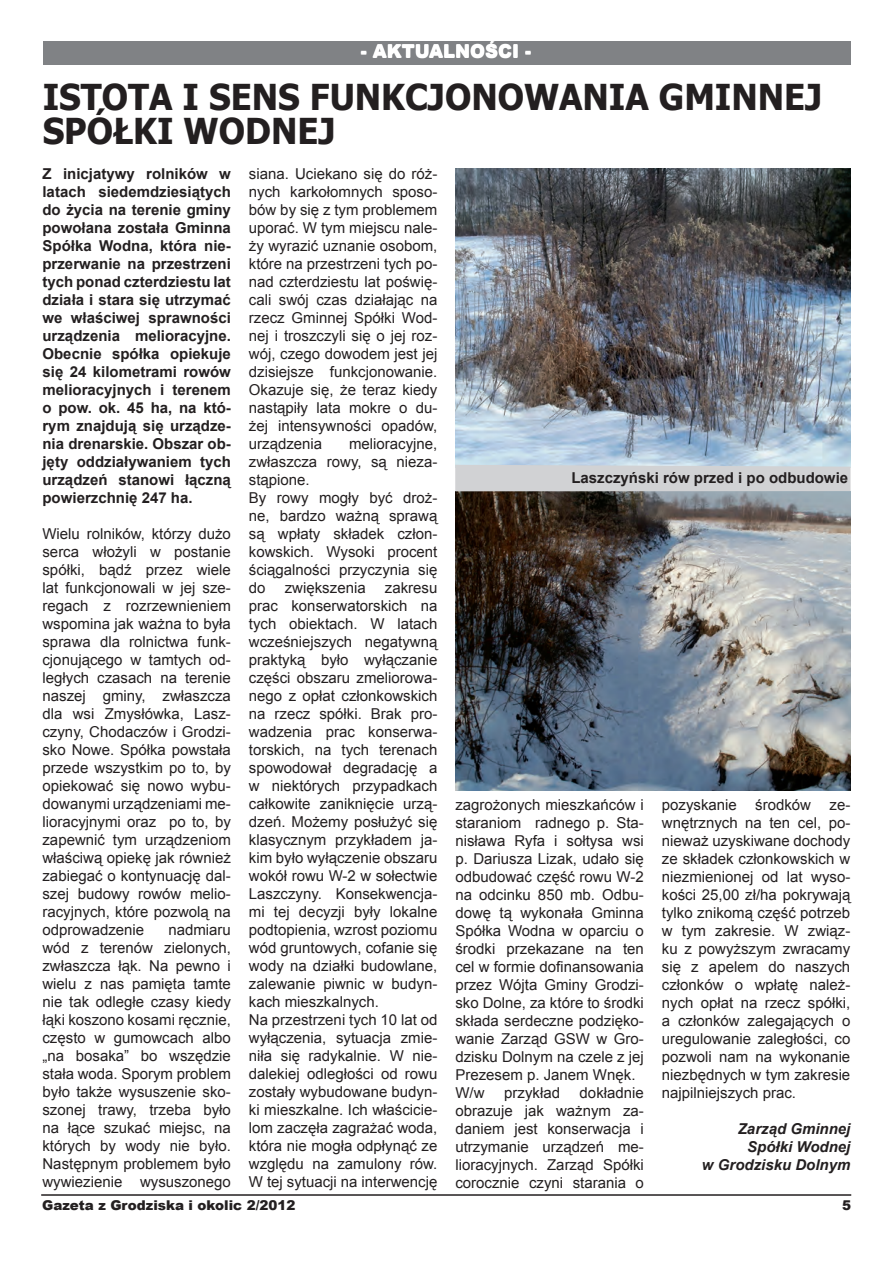
<style>
.page{position:relative;width:893px;height:1263px;background:#fff}
.page>*{position:absolute;margin:0;border:0;box-sizing:border-box;transform-origin:0 0}
.Normalny__Web{font:700 35.7px/34.2px "Tahoma";color:#231f20;scale:.96 1}
.t1{font:900 18px "Arial";color:#fff}
.Normalny__Web-2{font:15px/18px "Arial";color:#231f20;text-align:justify}
.Normalny__Web-3{font:700 15px/18px "Arial";color:#231f20;text-align:justify}
.Normalny__Web-4{font:italic 700 15px "Arial";color:#231f20}
.t2{font:900 13.5px "Arial";color:#231f20}
</style>
<div class="page">
<div style="left:43px;top:42px;width:807px;height:23px;background:#808285"></div>
<hr style="left:41px;top:1194px;width:810px;height:2px;background:#231f20">
<img style="left:455px;top:168px;width:395px;height:297px">
<img style="left:455px;top:491px;width:396px;height:299px">
<div style="left:455px;top:465px;width:396px;height:26px;background:#d1d2d4"></div>
<p class="t1" style="left:361px;top:38px;width:172px">- AKTUALNOŚCI -</p>
<p class="Normalny__Web" style="left:43px;top:77px;width:814px">ISTOTA I SENS FUNKCJONOWANIA GMINNEJ<br>SPÓŁKI WODNEJ</p>
<p class="Normalny__Web-3" style="left:42px;top:165px;width:190px">Z inicjatywy rolników w latach siedemdziesiątych do życia na terenie gminy powołana została Gminna Spółka Wodna, która nie&shy;przerwanie na przestrzeni tych ponad czterdziestu lat działa i stara się utrzymać we właściwej sprawności urządzenia melioracyjne.<br>Obecnie spółka opiekuje się 24 kilometrami rowów melioracyjnych i terenem o pow. ok. 45 ha, na któ&shy;rym znajdują się urządze&shy;nia drenarskie. Obszar ob&shy;jęty oddziaływaniem tych urządzeń stanowi łączną powierzchnię 247 ha.</p>
<p class="Normalny__Web-2" style="left:42px;top:525px;width:190px">Wielu rolników, którzy dużo serca włożyli w postanie spółki, bądź przez wiele lat funkcjonowali w jej sze&shy;regach z rozrzewnieniem wspomina jak ważna to była sprawa dla rolnictwa funk&shy;cjonującego w tamtych od&shy;ległych czasach na terenie naszej gminy, zwłaszcza dla wsi Zmysłówka, Lasz&shy;czyny, Chodaczów i Grodzi&shy;sko Nowe. Spółka powstała przede wszystkim po to, by opiekować się nowo wybu&shy;dowanymi urządzeniami me&shy;lioracyjnymi oraz po to, by zapewnić tym urządzeniom właściwą opiekę jak również zabiegać o kontynuację dal&shy;szej budowy rowów melio&shy;racyjnych, które pozwolą na odprowadzenie</p>
<p class="Normalny__Web-2" style="left:42px;top:921px;width:190px;text-indent:126px">nadmiaru wód z terenów zielonych, zwłaszcza łąk. Na pewno i wielu z nas pamięta tamte nie tak odległe czasy kiedy łąki koszono kosami ręcznie, często w gumowcach albo „na bosaka” bo wszędzie stała woda. Sporym problem było także wysuszenie sko&shy;szonej trawy, trzeba było na łące szukać miejsc, na których by wody nie było.<br>Następnym problemem było wywiezienie wysuszonego</p>
<p class="Normalny__Web-2" style="left:249px;top:165px;width:190px">siana. Uciekano się do róż&shy;nych karkołomnych sposo&shy;bów by się z tym problemem uporać. W tym miejscu nale&shy;ży wyrazić uznanie osobom, które na przestrzeni tych po&shy;nad czterdziestu lat poświę&shy;cali swój czas działając na rzecz Gminnej Spółki Wod&shy;nej i troszczyli się o jej roz&shy;wój, czego dowodem jest jej dzisiejsze funkcjonowanie.<br>Okazuje się, że teraz kiedy nastąpiły lata mokre o du&shy;żej intensywności opadów, urządzenia</p>
<p class="Normalny__Web-2" style="left:249px;top:435px;width:190px;text-indent:100px">melioracyjne, zwłaszcza rowy, są nieza&shy;stąpione.</p>
<p class="Normalny__Web-2" style="left:249px;top:489px;width:190px">By rowy mogły być droż&shy;ne, bardzo ważną sprawą są wpłaty składek człon&shy;kowskich. Wysoki procent ściągalności przyczynia się do</p>
<p class="Normalny__Web-2" style="left:249px;top:579px;width:190px;text-indent:136px">zakresu prac konserwatorskich na tych obiektach. W latach wcześniejszych negatywną praktyką było wyłączanie części obszaru zmeliorowa&shy;nego z opłat członkowskich na rzecz spółki. Brak pro&shy;wadzenia prac konserwa&shy;torskich, na tych terenach spowodował degradację a w niektórych przypadkach całkowite zaniknięcie urzą&shy;dzeń. Możemy posłużyć się klasycznym przykładem ja&shy;kim było wyłączenie obszaru wokół rowu W-2 w sołectwie Laszczyny. Konsekwencja&shy;mi tej decyzji były lokalne podtopienia, wzrost poziomu wód gruntowych, cofanie się wody na działki budowlane, zalewanie piwnic w budyn&shy;kach mieszkalnych.</p>
<p class="Normalny__Web-2" style="left:249px;top:1011px;width:190px">Na przestrzeni tych 10 lat od wyłączenia, sytuacja zmie&shy;niła się radykalnie. W nie&shy;dalekiej odległości od rowu zostały wybudowane budyn&shy;ki mieszkalne. Ich właścicie&shy;lom zaczęła zagrażać woda, która nie mogła odpłynąć ze względu na zamulony rów.<br>W tej sytuacji na interwencję</p>
<p class="Normalny__Web-2" style="left:285px;top:579px;width:82px">zwiększenia</p>
<p class="Normalny__Web-3" style="left:571px;top:469px;width:278px">Laszczyński rów przed i po odbudowie</p>
<p class="Normalny__Web-2" style="left:455px;top:795px;width:190px">zagrożonych mieszkańców i staraniom radnego p. Sta&shy;nisława Ryfa i sołtysa wsi p. Dariusza Lizak, udało się odbudować część rowu W-2 na odcinku 850 mb. Odbu&shy;dowę tą wykonała Gminna Spółka Wodna w oparciu o środki przekazane na ten cel w formie dofinansowania przez Wójta Gminy Grodzi&shy;sko Dolne, za które to środki składa serdeczne podzięko&shy;wanie Zarząd GSW w Gro&shy;dzisku Dolnym na czele z jej Prezesem p. Janem Wnęk.</p>
<p class="Normalny__Web-2" style="left:455px;top:1083px;width:31px">W/w</p>
<p class="Normalny__Web-2" style="left:504px;top:1083px;width:57px">przykład</p>
<p class="Normalny__Web-2" style="left:455px;top:1083px;width:190px;text-indent:124px">dokładnie obrazuje jak ważnym za&shy;daniem jest konserwacja i utrzymanie urządzeń me&shy;lioracyjnych. Zarząd Spółki corocznie czyni starania o</p>
<p class="Normalny__Web-2" style="left:662px;top:795px;width:190px">pozyskanie środków ze&shy;wnętrznych na ten cel, po&shy;nieważ uzyskiwane dochody ze składek członkowskich w niezmienionej od lat wyso&shy;kości 25,00 zł/ha pokrywają tylko znikomą część potrzeb w tym zakresie. W związ&shy;ku z powyższym zwracamy się z apelem do naszych członków o wpłatę należ&shy;nych opłat na rzecz spółki, a członków zalegających o uregulowanie zaległości, co pozwoli nam na wykonanie niezbędnych w tym zakresie najpilniejszych prac.</p>
<p class="Normalny__Web-4" style="left:738px;top:1119px;width:114px">Zarząd Gminnej</p>
<p class="Normalny__Web-4" style="left:747px;top:1137px;width:105px">Spółki Wodnej</p>
<p class="Normalny__Web-4" style="left:702px;top:1155px;width:150px">w Grodzisku Dolnym</p>
<p class="t2" style="left:42px;top:1196px;width:255px">Gazeta z Grodziska i okolic 2/2012</p>
<p class="t2" style="left:842px;top:1195px;width:11px">5</p>
</div>
